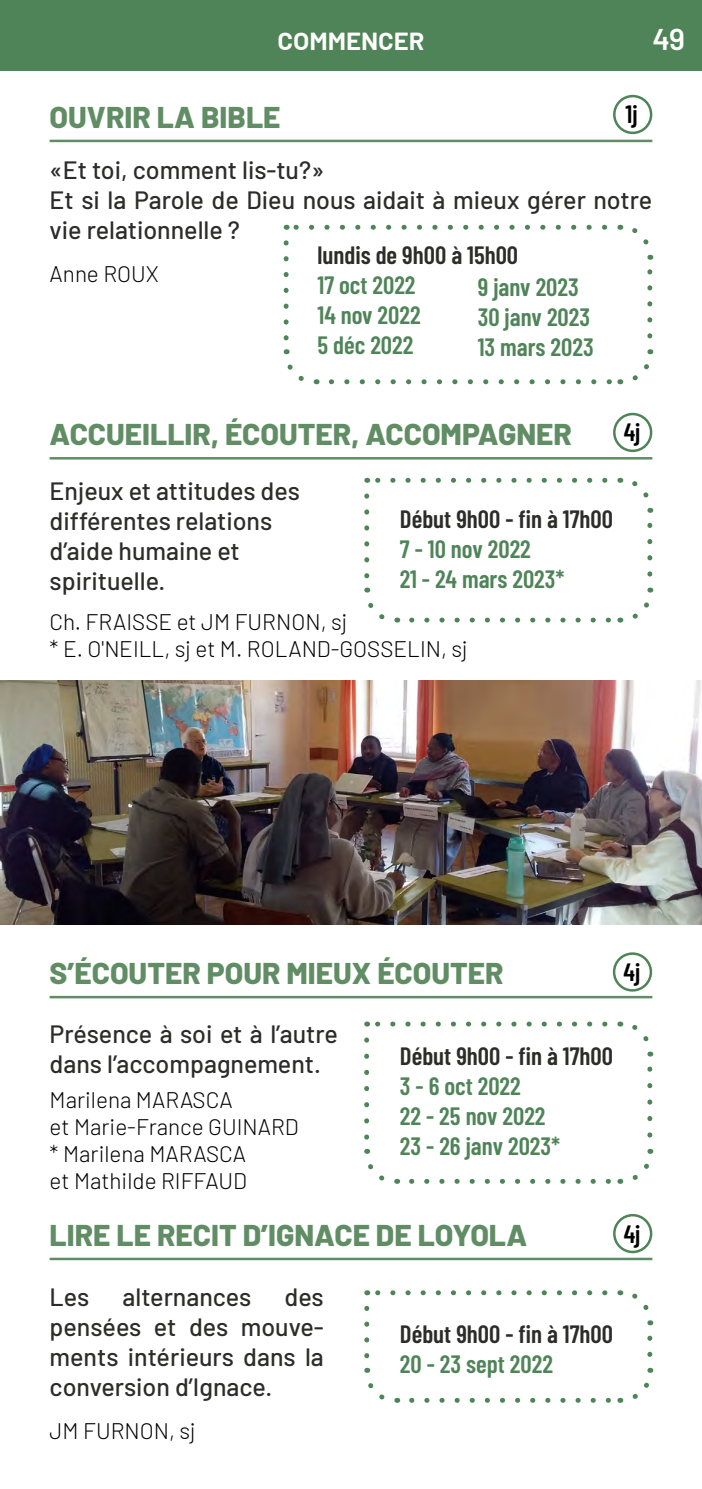
<style>
.page{position:relative;width:702px;height:1489px;background:#fff}
.page>*{position:absolute;margin:0;border:0;box-sizing:border-box;transform-origin:0 0}
.Titre_propostion_V1{font:800 30px "Barlow";color:#608d64}
.Titre_sections{font:600 30px "Barlow";color:#fffefd}
.Description{font:600 30px "Barlow";color:#fffefd}
.Description-2{font:500 25px/30px "Barlow";color:#2c2c2b}
.Dates{font:600 25px "Barlow Condensed";color:#4f8458}
.Dates-2{font:600 25px "Barlow Condensed";color:#2c2c2b}
.Dates-3{font:600 25px "Barlow Condensed";color:#000}
.Nom_Prénom{font:300 22.5px "Barlow";color:#000}
</style>
<div class="page">
<hr style="left:50px;top:140px;width:602px;height:2px;background:#608d64">
<svg style="left:331px;top:379px;width:281px;height:5px"></svg>
<svg style="left:294px;top:225px;width:310px;height:5px"></svg>
<svg style="left:283px;top:243px;width:5px;height:111px"></svg>
<svg style="left:287px;top:364px;width:30px;height:21px"></svg>
<svg style="left:632px;top:349px;width:22px;height:32px"></svg>
<svg style="left:647px;top:255px;width:5px;height:81px"></svg>
<svg style="left:619px;top:224px;width:30px;height:21px"></svg>
<div style="left:613px;top:95px;width:39px;height:39px;border:2px solid #4f8458;border-radius:50%"></div>
<div style="left:0;top:0;width:702px;height:71px;background:#4f8458"></div>
<hr style="left:50px;top:995px;width:602px;height:3px;background:#608d64">
<svg style="left:411px;top:1178px;width:200px;height:5px"></svg>
<svg style="left:647px;top:1066px;width:5px;height:69px"></svg>
<svg style="left:375px;top:1021px;width:230px;height:5px"></svg>
<svg style="left:364px;top:1039px;width:5px;height:114px"></svg>
<svg style="left:368px;top:1164px;width:29px;height:20px"></svg>
<svg style="left:632px;top:1148px;width:22px;height:32px"></svg>
<svg style="left:619px;top:1021px;width:30px;height:21px"></svg>
<div style="left:612px;top:952px;width:40px;height:39px;border:2px solid #4f8458;border-radius:50%"></div>
<hr style="left:50px;top:457px;width:602px;height:2px;background:#608d64">
<svg style="left:411px;top:617px;width:200px;height:5px"></svg>
<svg style="left:375px;top:478px;width:230px;height:5px"></svg>
<svg style="left:364px;top:496px;width:5px;height:96px"></svg>
<svg style="left:368px;top:602px;width:30px;height:21px"></svg>
<svg style="left:632px;top:587px;width:22px;height:32px"></svg>
<svg style="left:647px;top:508px;width:5px;height:66px"></svg>
<svg style="left:619px;top:477px;width:30px;height:21px"></svg>
<div style="left:613px;top:413px;width:39px;height:39px;border:2px solid #4f8458;border-radius:50%"></div>
<hr style="left:50px;top:1257px;width:602px;height:3px;background:#608d64">
<svg style="left:411px;top:1397px;width:200px;height:5px"></svg>
<svg style="left:375px;top:1290px;width:230px;height:5px"></svg>
<svg style="left:364px;top:1308px;width:5px;height:64px"></svg>
<svg style="left:368px;top:1383px;width:30px;height:20px"></svg>
<svg style="left:632px;top:1367px;width:22px;height:32px"></svg>
<svg style="left:647px;top:1320px;width:5px;height:34px"></svg>
<svg style="left:619px;top:1290px;width:30px;height:20px"></svg>
<div style="left:613px;top:1213px;width:39px;height:40px;border:2px solid #4f8458;border-radius:50%"></div>
<img style="left:0;top:680px;width:702px;height:244px">
<p class="Titre_sections" style="left:277px;top:17px;width:148px">commencer</p>
<p class="Description" style="left:652px;top:17px;width:34px">49</p>
<p class="Dates-3" style="left:625px;top:97px;width:14px">1j</p>
<p class="Titre_propostion_V1" style="left:50px;top:95px;width:232px">OUVRIR LA BIBLE</p>
<p class="Description-2" style="left:50px;top:153px;width:276px">«Et toi, comment lis-tu?»</p>
<p class="Description-2" style="left:50px;top:183px;width:604px">Et si la Parole de Dieu nous aidait à mieux gérer notre vie relationnelle ?</p>
<p class="Nom_Prénom" style="left:50px;top:257px;width:111px">Anne ROUX</p>
<p class="Dates-2" style="left:317px;top:237px;width:202px">lundis de 9h00 à 15h00</p>
<p class="Dates" style="left:317px;top:267px;width:100px">17 oct 2022</p>
<p class="Dates" style="left:317px;top:297px;width:105px">14 nov 2022</p>
<p class="Dates" style="left:317px;top:327px;width:97px">5 déc 2022</p>
<p class="Dates" style="left:477px;top:270px;width:103px">9 janv 2023</p>
<p class="Dates" style="left:477px;top:300px;width:114px">30 janv 2023</p>
<p class="Dates" style="left:477px;top:330px;width:117px">13 mars 2023</p>
<p class="Titre_propostion_V1" style="left:50px;top:412px;width:524px">ACCUEILLIR, ÉCOUTER, ACCOMPAGNER</p>
<p class="Description-2" style="left:50px;top:474px;width:252px">Enjeux et attitudes des différentes relations d’aide humaine et</p>
<p class="Description-2" style="left:50px;top:564px;width:117px">spirituelle.</p>
<p class="Nom_Prénom" style="left:50px;top:605px;width:299px">Ch. FRAISSE et JM FURNON, sj</p>
<p class="Nom_Prénom" style="left:50px;top:632px;width:419px">* E. O'NEILL, sj et M. ROLAND-GOSSELIN, sj</p>
<p class="Dates-2" style="left:400px;top:501px;width:215px">Début 9h00 - fin à 17h00</p>
<p class="Dates" style="left:400px;top:531px;width:132px">7 - 10 nov 2022</p>
<p class="Dates" style="left:400px;top:561px;width:166px">21 - 24 mars 2023*</p>
<p class="Dates-3" style="left:623px;top:414px;width:18px">4j</p>
<p class="Titre_propostion_V1" style="left:50px;top:951px;width:455px">S’ÉCOUTER POUR MIEUX ÉCOUTER</p>
<p class="Dates-3" style="left:623px;top:954px;width:18px">4j</p>
<p class="Description-2" style="left:50px;top:1016px;width:290px">Présence à soi et à l’autre dans l’accompagnement.</p>
<p class="Nom_Prénom" style="left:50px;top:1083px;width:185px">Marilena MARASCA</p>
<p class="Nom_Prénom" style="left:50px;top:1110px;width:250px">et Marie-France GUINARD</p>
<p class="Nom_Prénom" style="left:50px;top:1137px;width:198px">* Marilena MARASCA</p>
<p class="Nom_Prénom" style="left:50px;top:1164px;width:199px">et Mathilde RIFFAUD</p>
<p class="Dates-2" style="left:400px;top:1037px;width:215px">Début 9h00 - fin à 17h00</p>
<p class="Dates" style="left:400px;top:1067px;width:122px">3 - 6 oct 2022</p>
<p class="Dates" style="left:400px;top:1097px;width:147px">22 - 25 nov 2022</p>
<p class="Dates" style="left:400px;top:1127px;width:162px">23 - 26 janv 2023*</p>
<p class="Titre_propostion_V1" style="left:50px;top:1212px;width:479px">LIRE LE RECIT D’IGNACE DE LOYOLA</p>
<p class="Dates-3" style="left:623px;top:1215px;width:18px">4j</p>
<p class="Description-2" style="left:50px;top:1280px;width:276px;text-align:justify;text-indent:235px">des pensées et des mouve&shy;ments intérieurs dans la conversion d’Ignace.</p>
<p class="Description-2" style="left:50px;top:1280px;width:41px">Les</p>
<p class="Description-2" style="left:122px;top:1280px;width:130px">alternances</p>
<p class="Nom_Prénom" style="left:50px;top:1414px;width:148px">JM FURNON, sj</p>
<p class="Dates-2" style="left:400px;top:1315px;width:215px">Début 9h00 - fin à 17h00</p>
<p class="Dates" style="left:400px;top:1345px;width:155px">20 - 23 sept 2022</p>
</div>
